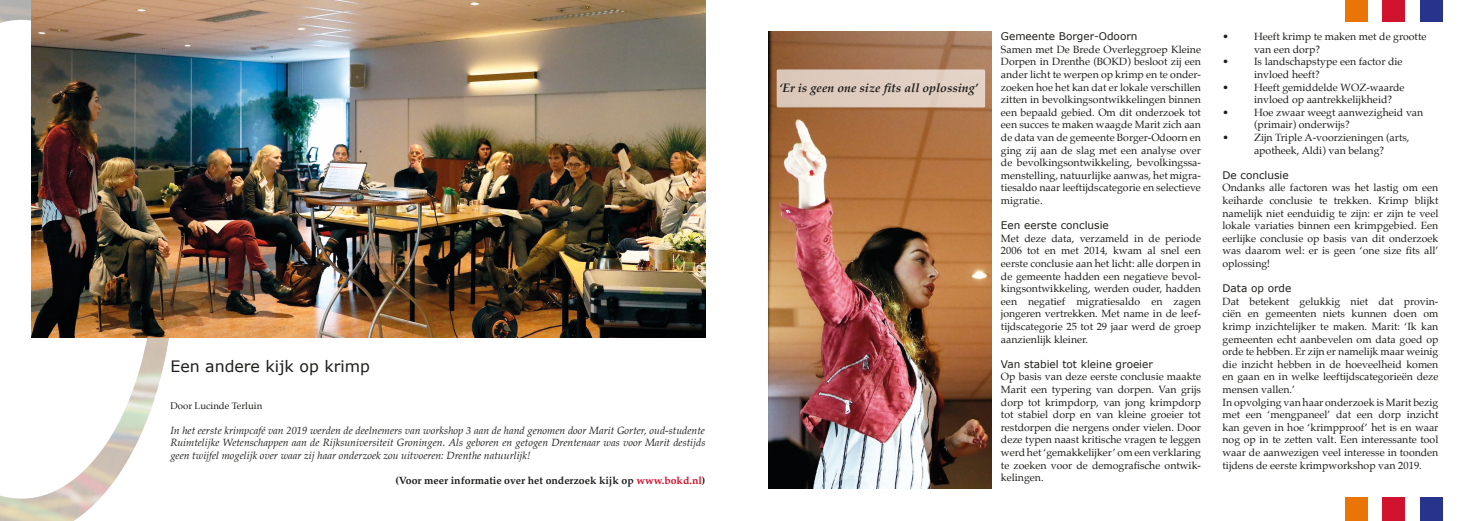
<style>
.page{position:relative;width:1474px;height:521px;background:#fff}
.page>*{position:absolute;margin:0;border:0;box-sizing:border-box;transform-origin:0 0}
.t1{font:15.75px "Verdana";color:#1d1d1b}
.t2{font:italic 700 12.25px "Palatino";color:#1d1d1b}
.t3{font:10.5px/12.6px "Palatino";color:#1d1d1b}
.t4{font:italic 10.5px/12.6px "Palatino";color:#1d1d1b;text-align:justify}
.t5{font:10.5px "Verdana";color:#1d1d1b}
.t6{font:700 10.5px "Palatino";color:#1d1d1b}
.t7{font:9.62px "Palatino";color:#1d1d1b}
.s1{color:#d0122d}
</style>
<div class="page">
<svg style="left:0;top:0;width:176px;height:521px"></svg>
<svg style="left:0;top:20px;width:154px;height:479px"></svg>
<div style="left:1382px;top:0;width:22px;height:521px;background:#d0122d"></div>
<div style="left:1345px;top:0;width:22px;height:521px;background:#eb7406"></div>
<div style="left:1419px;top:0;width:23px;height:521px;background:#27348b"></div>
<div style="left:1339px;top:22px;width:134px;height:474px;background:#fff"></div>
<img style="left:768px;top:32px;width:224px;height:456px">
<img style="left:32px;top:0;width:673px;height:337px">
<div style="left:776px;top:69px;width:209px;height:38px;background:#dfcdc0;border:3px solid #fff"></div>
<h1 class="t1" style="left:170px;top:356px;width:201px">Een andere kijk op krimp</h1>
<p class="t7" style="left:170px;top:397px;width:93px">Door Lucinde Terluin</p>
<p class="t4" style="left:170px;top:424px;width:536px">In het eerste krimpcafé van 2019 werden de deelnemers van workshop 3 aan de hand genomen door Marit Gorter, oud-studente Ruimtelijke Wetenschappen aan de Rijksuniversiteit Groningen. Als geboren en getogen Drentenaar was voor Marit destijds geen twijfel mogelijk over waar zij haar onderzoek zou uitvoeren: Drenthe natuurlijk!</p>
<p class="t6" style="left:395px;top:472px;width:311px">(Voor meer informatie over het onderzoek kijk op <span class="s1">www.bokd.nl</span>)</p>
<p class="t2" style="left:779px;top:78px;width:201px">‘Er is geen one size fits all oplossing’</p>
<p class="t5" style="left:1000px;top:30px;width:138px">Gemeente Borger-Odoorn</p>
<p class="t3" style="left:1000px;top:43px;width:202px;text-align:justify">Samen met De Brede Overleggroep Kleine Dorpen in Drenthe (BOKD) besloot zij een ander licht te werpen op krimp en te onder&shy;zoeken hoe het kan dat er lokale verschillen zitten in bevolkingsontwikkelingen binnen een bepaald gebied. Om dit onderzoek tot een succes te maken waagde Marit zich aan de data van de gemeente Borger-Odoorn en ging zij aan de slag met een analyse over de bevolkingsontwikkeling, bevolkingssa&shy;menstelling, natuurlijke aanwas, het migra&shy;tiesaldo naar leeftijdscategorie en selectieve migratie.</p>
<p class="t5" style="left:1000px;top:219px;width:109px">Een eerste conclusie</p>
<p class="t3" style="left:1000px;top:232px;width:202px;text-align:justify">Met deze data, verzameld in de periode 2006 tot en met 2014, kwam al snel een eerste conclusie aan het licht: alle dorpen in de gemeente hadden een negatieve bevol&shy;kingsontwikkeling, werden ouder, hadden een negatief migratiesaldo en zagen jongeren vertrekken. Met name in de leef&shy;tijdscategorie 25 tot 29 jaar werd de groep aanzienlijk kleiner.</p>
<p class="t5" style="left:1000px;top:357px;width:153px">Van stabiel tot kleine groeier</p>
<p class="t3" style="left:1000px;top:370px;width:202px;text-align:justify">Op basis van deze eerste conclusie maakte Marit een typering van dorpen. Van grijs dorp tot krimpdorp, van jong krimpdorp tot stabiel dorp en van kleine groeier tot restdorpen die nergens onder vielen. Door deze typen naast kritische vragen te leggen werd het ‘gemakkelijker’ om een verklaring te zoeken voor de demografische ontwik&shy;kelingen.</p>
<p class="t3" style="left:1253px;top:30px;width:174px;text-indent:-32px">• Heeft krimp te maken met de grootte van een dorp?</p>
<p class="t3" style="left:1253px;top:55px;width:150px;text-indent:-32px">• Is landschapstype een factor die invloed heeft?</p>
<p class="t3" style="left:1253px;top:81px;width:152px;text-indent:-32px">• Heeft gemiddelde WOZ-waarde invloed op aantrekkelijkheid?</p>
<p class="t3" style="left:1253px;top:106px;width:171px;text-indent:-32px">• Hoe zwaar weegt aanwezigheid van (primair) onderwijs?</p>
<p class="t3" style="left:1222px;top:131px;width:188px;text-align:center">• Zijn Triple A-voorzieningen (arts, apotheek, Aldi) van belang?</p>
<p class="t5" style="left:1222px;top:168px;width:68px">De conclusie</p>
<p class="t3" style="left:1222px;top:181px;width:217px;text-align:justify">Ondanks alle factoren was het lastig om een keiharde conclusie te trekken. Krimp blijkt namelijk niet eenduidig te zijn: er zijn te veel lokale variaties binnen een krimpgebied. Een eerlijke conclusie op basis van dit onderzoek was daarom wel: er is geen ‘one size fits all’ oplossing!</p>
<p class="t5" style="left:1222px;top:282px;width:70px">Data op orde</p>
<p class="t3" style="left:1222px;top:295px;width:217px">Dat betekent gelukkig niet dat provin&shy;ciën en gemeenten niets kunnen doen om krimp inzichtelijker te maken. Marit: ‘Ik kan gemeenten echt aanbevelen om data goed op orde te hebben. Er zijn er namelijk maar weinig die inzicht hebben in de hoeveelheid komen en gaan en in welke leeftijdscategorieën deze mensen vallen.’<br>In opvolging van haar onderzoek is Marit bezig met een ‘mengpaneel’ dat een dorp inzicht kan geven in hoe ‘krimpproof’ het is en waar nog op in te zetten valt. Een interessante tool waar de aanwezigen veel interesse in toonden tijdens de eerste krimpworkshop van 2019.</p>
</div>
